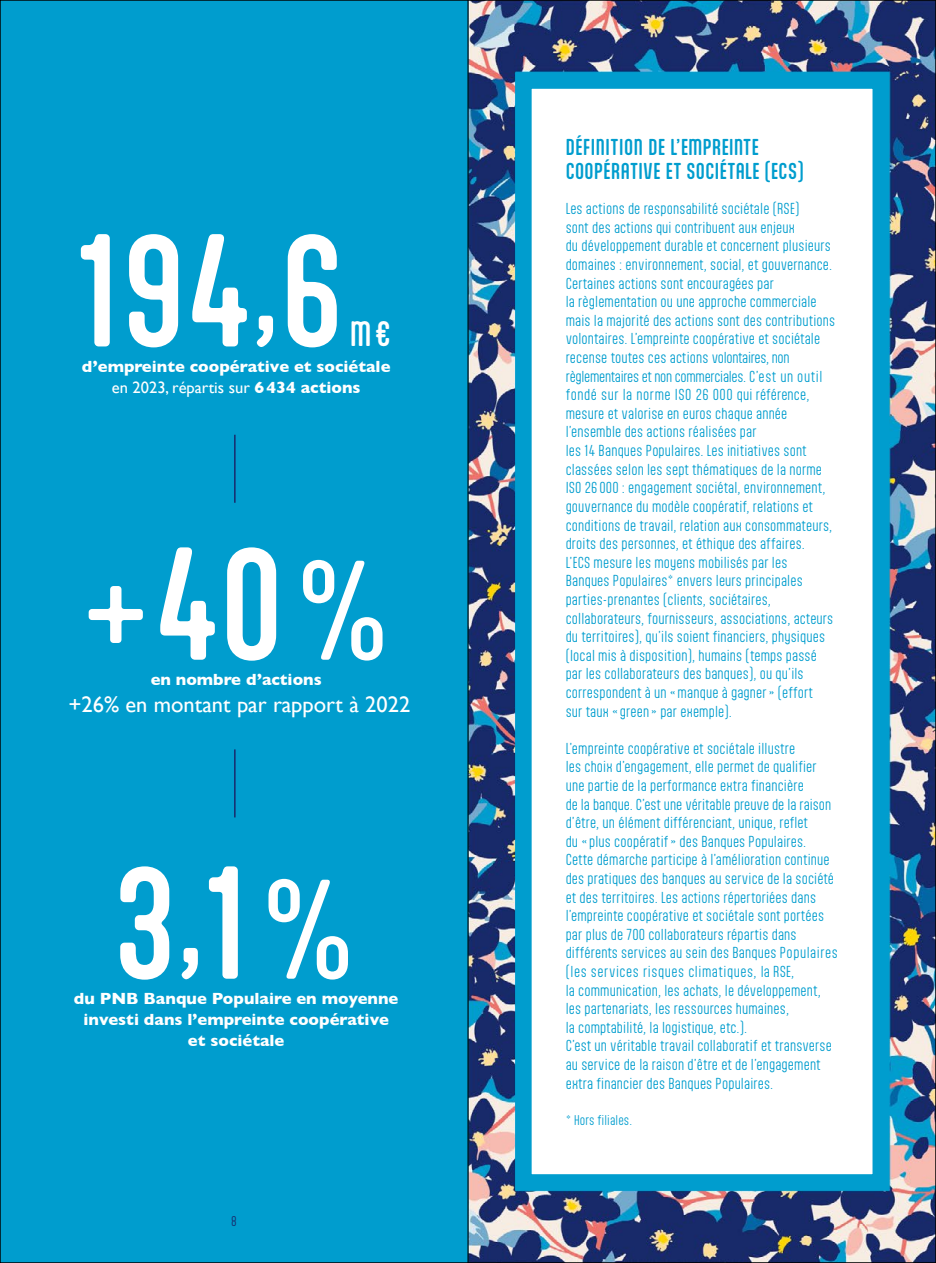
<style>
.page{position:relative;width:936px;height:1263px;background:#fff}
.page>*{position:absolute;margin:0;border:0;box-sizing:border-box;transform-origin:0 0}
.t1{font:500 135px "Aptly";color:#fff}
.t2{font:500 30px "Aptly";color:#fff}
.t3{font:22.5px "Gill Sans";color:#fff}
.t4{font:500 19.5px/24px "Aptly";letter-spacing:.02em;color:#009dce}
.t5{font:700 16.5px/21px "Gill Sans";color:#fff;text-align:center}
.t6{font:300 13.5px/18.6px "Aptly";letter-spacing:.01em;color:#009dce}
.t7{font:300 12px "Aptly";letter-spacing:.01em;color:#009dce}
.t8{font:300 12px "Aptly";color:#192a6b}
.s1{font-size:120px}
.s2{font-weight:400}
.s3{font-weight:400;font-size:120px}
</style>
<div class="page">
<img style="left:468px;top:2px;width:465px;height:1259px">
<div style="left:0;top:0;width:468px;height:1263px;background:#009dce"></div>
<div style="left:523px;top:81px;width:357px;height:1101px;background:#fff"></div>
<div style="left:515px;top:72px;width:373px;height:1119px;border:16px solid #009dce"></div>
<hr style="left:234px;top:435px;width:1px;height:68px;background:#192a6b">
<hr style="left:234px;top:749px;width:1px;height:68px;background:#192a6b">
<hr style="left:467px;top:0;width:1px;height:1263px;background:#000">
<h1 class="t1" style="left:77px;top:207px;width:267px">194<span class="s1">,</span>6</h1>
<h2 class="t2" style="left:350px;top:315px;width:42px">M€</h2>
<p class="t5" style="left:82px;top:355px;width:310px">d’empreinte coopérative et sociétale <span class="s2">en 2023, répartis sur</span> 6434 actions</p>
<h1 class="t1" style="left:79px;top:520px;width:312px"><span class="s2">+</span>40<span class="s3">%</span></h1>
<p class="t5" style="left:151px;top:668px;width:172px">en nombre d’actions</p>
<h3 class="t3" style="left:68px;top:691px;width:343px">+26% en montant par rapport à 2022</h3>
<h1 class="t1" style="left:113px;top:839px;width:243px">3<span class="s1">,</span>1<span class="s3">%</span></h1>
<p class="t5" style="left:74px;top:987px;width:326px">du PNB Banque Populaire en moyenne investi dans l’empreinte coopérative</p>
<p class="t5" style="left:188px;top:1029px;width:98px">et sociétale</p>
<p class="t8" style="left:231px;top:1214px;width:7px">8</p>
<h3 class="t4" style="left:565px;top:134px;width:239px">DÉFINITION DE L’EMPREINTE<br>COOPÉRATIVE ET SOCIÉTALE (ECS)</h3>
<p class="t6" style="left:565px;top:199px;width:271px">Les actions de responsabilité sociétale (RSE)<br>sont des actions qui contribuent aux enjeux<br>du développement durable et concernent plusieurs domaines : environnement, social, et gouvernance.<br>Certaines actions sont encouragées par<br>la règlementation ou une approche commerciale mais la majorité des actions sont des contributions volontaires. L’empreinte coopérative et sociétale recense toutes ces actions volontaires, non règlementaires et non commerciales. C’est un outil fondé sur la norme ISO 26 000 qui référence, mesure et valorise en euros chaque année l’ensemble des actions réalisées par<br>les 14 Banques Populaires. Les initiatives sont classées selon les sept thématiques de la norme ISO 26 000 : engagement sociétal, environnement, gouvernance du modèle coopératif, relations et conditions de travail, relation aux consommateurs, droits des personnes, et éthique des affaires.<br>L’ECS mesure les moyens mobilisés par les<br>Banques Populaires* envers leurs principales parties-prenantes (clients, sociétaires, collaborateurs, fournisseurs, associations, acteurs du territoires), qu’ils soient financiers, physiques (local mis à disposition), humains (temps passé par les collaborateurs des banques), ou qu’ils correspondent à un «manque à gagner » (effort<br>sur taux « green » par exemple).</p>
<p class="t6" style="left:565px;top:739px;width:274px">L’empreinte coopérative et sociétale illustre<br>les choix d’engagement, elle permet de qualifier une partie de la performance extra financière<br>de la banque. C’est une véritable preuve de la raison d’être, un élément différenciant, unique, reflet<br>du « plus coopératif » des Banques Populaires.<br>Cette démarche participe à l’amélioration continue des pratiques des banques au service de la société et des territoires. Les actions répertoriées dans l’empreinte coopérative et sociétale sont portées par plus de 700 collaborateurs répartis dans différents services au sein des Banques Populaires (les services risques climatiques, la RSE,<br>la communication, les achats, le développement, les partenariats, les ressources humaines,<br>la comptabilité, la logistique, etc.).<br>C’est un véritable travail collaboratif et transverse au service de la raison d’être et de l’engagement extra financier des Banques Populaires.</p>
<p class="t7" style="left:565px;top:1112px;width:68px">* Hors filiales.</p>
</div>
